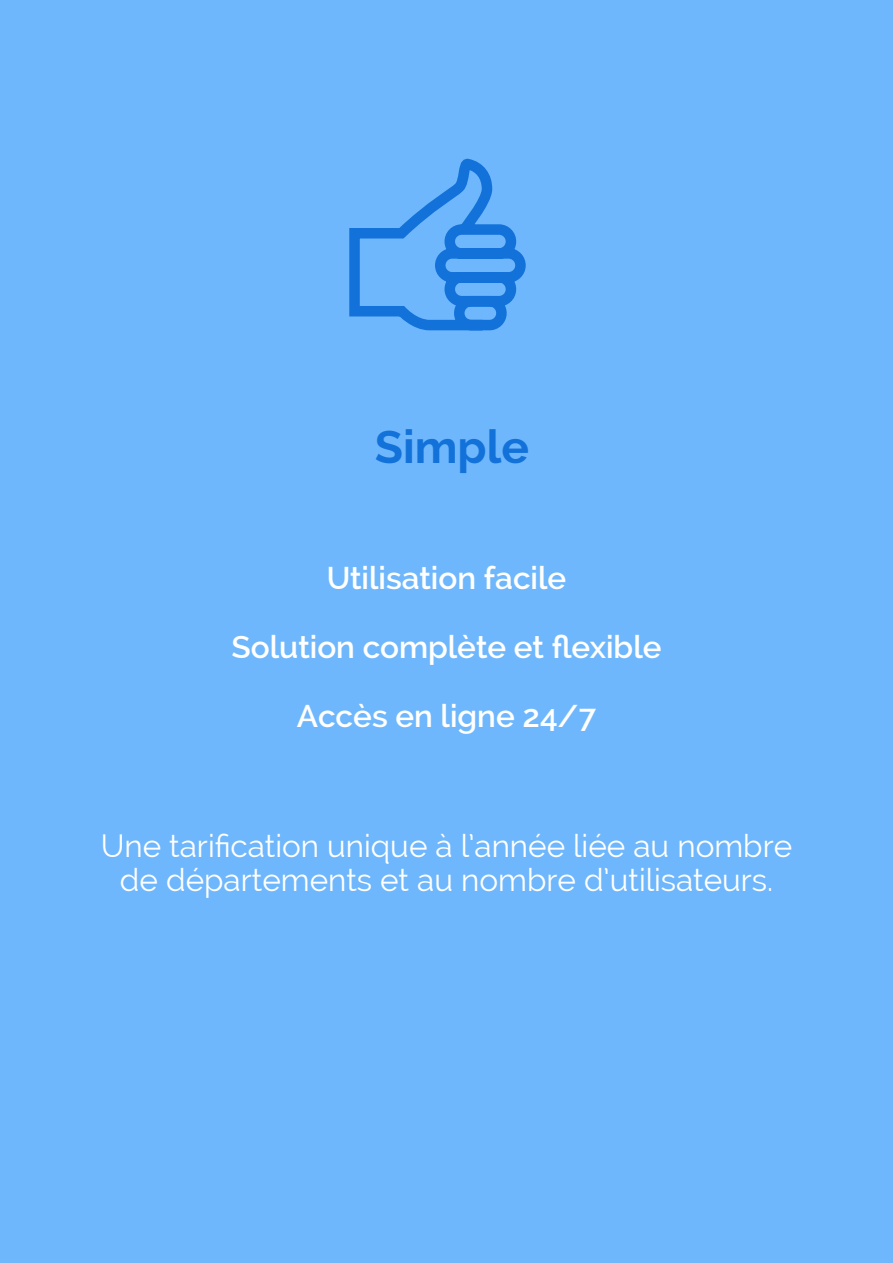
<style>
.page{position:relative;width:893px;height:1263px;background:#6fb7fc}
.page>*{position:absolute;margin:0;border:0;box-sizing:border-box;transform-origin:0 0}
.t1{font:700 46.05px "Raleway";color:#1272da}
.t2{font:31.5px/34.5px "Raleway";color:#fff;text-align:center}
.t3{font:600 31.5px/69px "Raleway";color:#fff;text-align:center}
</style>
<div class="page">
<svg style="left:349px;top:158px;width:177px;height:173px"></svg>
<h1 class="t1" style="left:375px;top:421px;width:156px">Simple</h1>
<p class="t3" style="left:232px;top:544px;width:431px">Utilisation facile<br>Solution complète et flexible<br>Accès en ligne 24/7</p>
<p class="t2" style="left:101px;top:828px;width:693px">Une tarification unique à l’année liée au nombre de départements et au nombre d’utilisateurs.</p>
</div>
